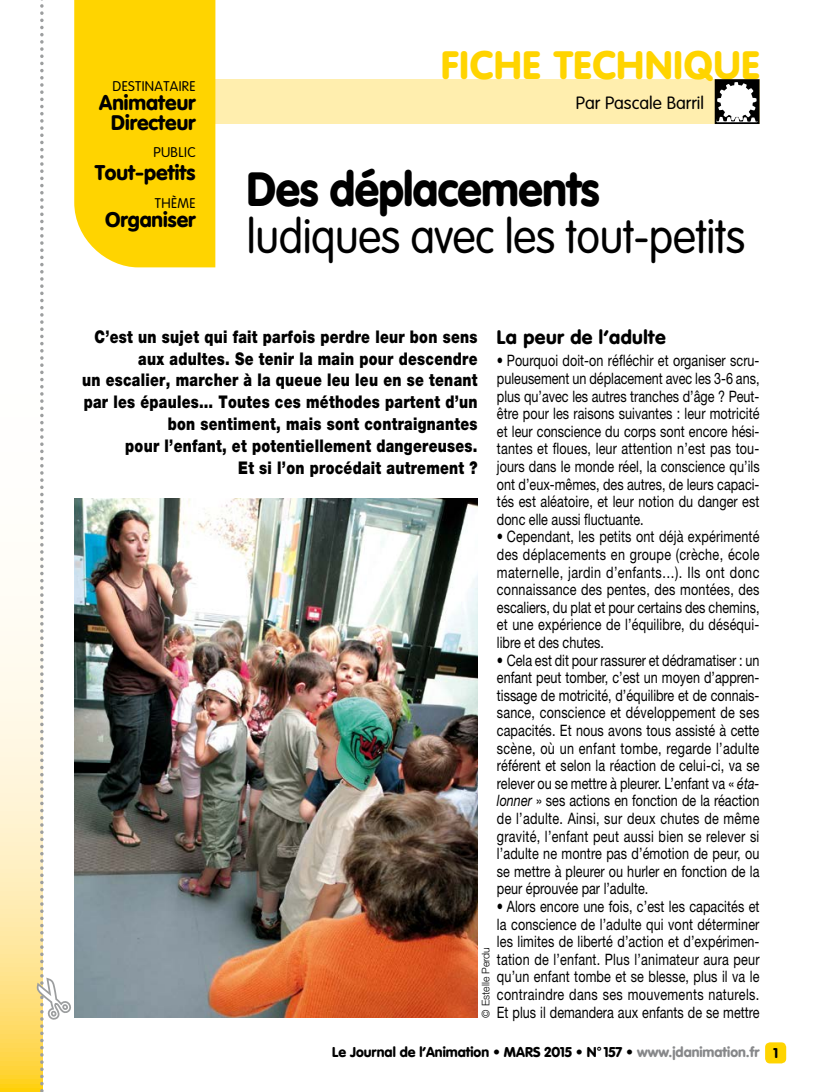
<style>
.page{position:relative;width:834px;height:1092px;background:#fff}
.page>*{position:absolute;margin:0;border:0;box-sizing:border-box;transform-origin:0 0}
.t1{font:300 47.25px "VAG Rounded";letter-spacing:-.01em;color:#000;scale:.93 1}
.t2{font:900 47.25px "VAG Rounded";letter-spacing:-.01em;color:#000;scale:.93 1}
.t3{font:900 39.02px "VAG Rounded";letter-spacing:.025em;color:#ffd400}
.t4{font:900 21px "VAG Rounded";color:#000}
.t5{font:900 20.82px/19.1px "VAG Rounded";color:#000;text-align:center}
.t6{font:900 19.25px "VAG Rounded";letter-spacing:.025em;color:#000}
.t7{font:900 17.5px/21.9px "Helvetica Neue";letter-spacing:.02em;color:#000;text-align:right;scale:.8 1}
.t8{font:300 17.5px "VAG Rounded";color:#000}
.t9{font:15.75px/17.7px "Helvetica Neue";color:#000;text-align:justify;scale:.8 1}
.t10{font:900 14px "VAG Rounded";color:#000}
.t11{font:300 13.83px "VAG Rounded";letter-spacing:.025em;color:#000}
.t12{font:300 10.5px "Helvetica Neue";color:#000}
.s1{font-style:italic}
.s2{color:#87888a}
</style>
<div class="page">
<div style="left:765px;top:1042px;width:21px;height:21px;background:#ffd400;border-radius:5px"></div>
<svg style="left:0;top:609px;width:34px;height:482px"></svg>
<div style="left:76px;top:79px;width:683px;height:45px;background:#ffeeae"></div>
<div style="left:74px;top:0;width:141px;height:267px;background:#ffd400"></div>
<svg style="left:717px;top:82px;width:39px;height:39px"></svg>
<div style="left:714px;top:79px;width:45px;height:45px;border:2px solid #000"></div>
<img style="left:74px;top:498px;width:403px;height:519px">
<svg style="left:34px;top:0;width:37px;height:1092px"></svg>
<p class="t11" style="left:113px;top:79px;width:84px">Destinataire</p>
<h3 class="t5" style="left:99px;top:94px;width:98px">Animateur<br>Directeur</h3>
<p class="t11" style="left:153px;top:144px;width:44px">Public</p>
<h3 class="t4" style="left:95px;top:160px;width:102px">Tout-petits</h3>
<p class="t11" style="left:155px;top:195px;width:42px">Thème</p>
<h3 class="t5" style="left:105px;top:210px;width:92px">Organiser</h3>
<h2 class="t3" style="left:441px;top:41px;width:320px">Fiche technique</h2>
<p class="t8" style="left:576px;top:93px;width:129px">Par Pascale Barril</p>
<h1 class="t2" style="left:247px;top:160px;width:380px">Des déplacements</h1>
<h1 class="t1" style="left:247px;top:209px;width:537px">ludiques avec les tout-petits</h1>
<p class="t7" style="left:82px;top:325px;width:496px">C’est un sujet qui fait parfois perdre leur bon sens aux adultes. Se tenir la main pour descendre<br>un escalier, marcher à la queue leu leu en se tenant par les épaules… Toutes ces méthodes partent d’un bon sentiment, mais sont contraignantes<br>pour l’enfant, et potentiellement dangereuses.<br>Et si l’on procédait autrement ?</p>
<p class="t6" style="left:497px;top:325px;width:170px">La peur de l’adulte</p>
<p class="t9" style="left:497px;top:351px;width:330px">• Pourquoi doit-on réfléchir et organiser scru&shy;puleusement un déplacement avec les 3-6 ans, plus qu’avec les autres tranches d’âge ? Peut&shy;être pour les raisons suivantes : leur motricité et leur conscience du corps sont encore hési&shy;tantes et floues, leur attention n’est pas tou&shy;jours dans le monde réel, la conscience qu’ils ont d’eux-mêmes, des autres, de leurs capaci&shy;tés est aléatoire, et leur notion du danger est donc elle aussi fluctuante.</p>
<p class="t9" style="left:497px;top:527px;width:330px">• Cependant, les petits ont déjà expérimenté des déplacements en groupe (crèche, école maternelle, jardin d’enfants…). Ils ont donc connaissance des pentes, des montées, des escaliers, du plat et pour certains des chemins, et une expérience de l’équilibre, du déséqui&shy;libre et des chutes.</p>
<p class="t9" style="left:497px;top:650px;width:330px">• Cela est dit pour rassurer et dédramatiser : un enfant peut tomber, c’est un moyen d’appren&shy;tissage de motricité, d’équilibre et de connais&shy;sance, conscience et développement de ses capacités. Et nous avons tous assisté à cette scène, où un enfant tombe, regarde l’adulte référent et selon la réaction de celui-ci, va se relever ou se mettre à pleurer. L’enfant va « <span class="s1">éta&shy;lonner</span> » ses actions en fonction de la réaction de l’adulte. Ainsi, sur deux chutes de même gravité, l’enfant peut aussi bien se relever si l’adulte ne montre pas d’émotion de peur, ou se mettre à pleurer ou hurler en fonction de la peur éprouvée par l’adulte.</p>
<p class="t9" style="left:497px;top:897px;width:330px">• Alors encore une fois, c’est les capacités et la conscience de l’adulte qui vont déterminer les limites de liberté d’action et d’expérimen&shy;tation de l’enfant. Plus l’animateur aura peur qu’un enfant tombe et se blesse, plus il va le contraindre dans ses mouvements naturels.<br>Et plus il demandera aux enfants de se mettre</p>
<p class="t12" style="left:479px;top:1017px;width:72px;rotate:-90deg">© Estelle Perdu</p>
<p class="t10" style="left:332px;top:1043px;width:447px">Le Journal de l’Animation • MARS 2015 • N° 157 • <span class="s2">www.jdanimation.fr</span> 1</p>
</div>
